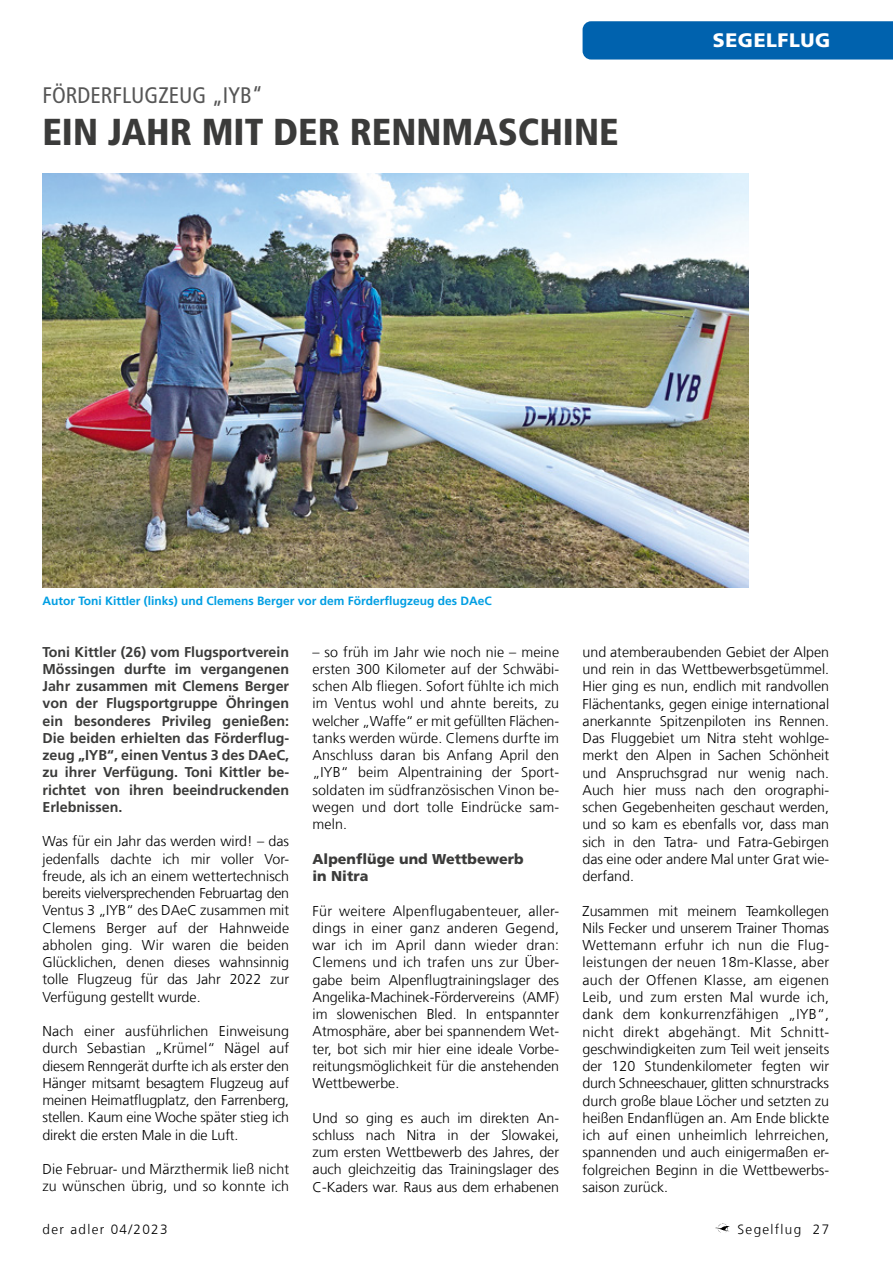
<style>
.page{position:relative;width:893px;height:1263px;background:#fff}
.page>*{position:absolute;margin:0;border:0;box-sizing:border-box;transform-origin:0 0}
.t1{font:900 condensed 37.5px "Frutiger LT Com";color:#3b3b3a}
.t2{font:condensed 22.5px "Frutiger LT Com";color:#565656}
.t3{font:900 19.5px "Frutiger LT Com";letter-spacing:.03em;color:#fff}
.t4{font:300 14.25px/17.2px "Frutiger LT Com";color:#000;text-align:justify}
.t5{font:700 14.25px/17.2px "Frutiger LT Com";color:#3b3b3a;text-align:justify}
.t6{font:900 14.25px/17.2px "Frutiger LT Com";color:#3b3b3a}
.t7{font:300 13.5px "Frutiger LT Com";letter-spacing:.1em;color:#000}
.t8{font:700 12px "Frutiger LT Com";color:#009ee3}
</style>
<div class="page">
<img style="left:715px;top:1223px;width:15px;height:10px">
<div style="left:583px;top:21px;width:310px;height:39px;background:#0062ae"></div>
<img style="left:43px;top:173px;width:705px;height:414px">
<h2 class="t2" style="left:43px;top:82px;width:222px">FÖRDERFLUGZEUG „IYB“</h2>
<h1 class="t1" style="left:43px;top:109px;width:577px">EIN JAHR MIT DER RENNMASCHINE</h1>
<h3 class="t3" style="left:713px;top:29px;width:119px">SEGELFLUG</h3>
<p class="t8" style="left:43px;top:593px;width:451px">Autor Toni Kittler (links) und Clemens Berger vor dem Förderflugzeug des DAeC</p>
<p class="t5" style="left:43px;top:643px;width:248px">Toni Kittler (26) vom Flugsportverein Mössingen durfte im vergangenen Jahr zusammen mit Clemens Berger von der Flugsportgruppe Öhringen ein besonderes Privileg genießen:<br>Die beiden erhielten das Förderflug&shy;zeug „IYB“, einen Ventus 3 des DAeC, zu ihrer Verfügung. Toni Kittler be&shy;richtet von ihren beeindruckenden Erlebnissen.</p>
<p class="t4" style="left:43px;top:833px;width:248px">Was für ein Jahr das werden wird! – das jedenfalls dachte ich mir voller Vor&shy;freude, als ich an einem wettertechnisch bereits vielversprechenden Februartag den Ventus 3 „IYB“ des DAeC zusammen mit Clemens Berger auf der Hahnweide abholen ging. Wir waren die beiden Glücklichen, denen dieses wahnsinnig tolle Flugzeug für das Jahr 2022 zur Verfügung gestellt wurde.</p>
<p class="t4" style="left:43px;top:1023px;width:248px">Nach einer ausführlichen Einweisung durch Sebastian „Krümel“ Nägel auf diesem Renngerät durfte ich als erster den Hänger mitsamt besagtem Flugzeug auf meinen Heimatflugplatz, den Farrenberg, stellen. Kaum eine Woche später stieg ich direkt die ersten Male in die Luft.</p>
<p class="t4" style="left:43px;top:1161px;width:248px">Die Februar- und Märzthermik ließ nicht zu wünschen übrig, und so konnte ich</p>
<p class="t4" style="left:313px;top:643px;width:248px">– so früh im Jahr wie noch nie – meine ersten 300 Kilometer auf der Schwäbi&shy;schen Alb fliegen. Sofort fühlte ich mich im Ventus wohl und ahnte bereits, zu welcher „Waffe“ er mit gefüllten Flächen&shy;tanks werden würde. Clemens durfte im Anschluss daran bis Anfang April den „IYB“ beim Alpentraining der Sport&shy;soldaten im südfranzösischen Vinon be&shy;wegen und dort tolle Eindrücke sam&shy;meln.</p>
<p class="t6" style="left:313px;top:850px;width:213px">Alpenflüge und Wettbewerb in Nitra</p>
<p class="t4" style="left:313px;top:902px;width:248px">Für weitere Alpenflugabenteuer, aller&shy;dings in einer ganz anderen Gegend, war ich im April dann wieder dran:<br>Clemens und ich trafen uns zur Über&shy;gabe beim Alpenflugtrainingslager des Angelika-Machinek-Fördervereins (AMF) im slowenischen Bled. In entspannter Atmosphäre, aber bei spannendem Wet&shy;ter, bot sich mir hier eine ideale Vorbe&shy;reitungsmöglichkeit für die anstehenden Wettbewerbe.</p>
<p class="t4" style="left:313px;top:1109px;width:248px">Und so ging es auch im direkten An&shy;schluss nach Nitra in der Slowakei, zum ersten Wettbewerb des Jahres, der auch gleichzeitig das Trainingslager des C-Kaders war. Raus aus dem erhabenen</p>
<p class="t4" style="left:583px;top:643px;width:248px">und atemberaubenden Gebiet der Alpen und rein in das Wettbewerbsgetümmel.<br>Hier ging es nun, endlich mit randvollen Flächentanks, gegen einige international anerkannte Spitzenpiloten ins Rennen.<br>Das Fluggebiet um Nitra steht wohlge&shy;merkt den Alpen in Sachen Schönheit und Anspruchsgrad nur wenig nach.<br>Auch hier muss nach den orographi&shy;schen Gegebenheiten geschaut werden, und so kam es ebenfalls vor, dass man sich in den Tatra- und Fatra-Gebirgen das eine oder andere Mal unter Grat wie&shy;derfand.</p>
<p class="t4" style="left:583px;top:902px;width:248px">Zusammen mit meinem Teamkollegen Nils Fecker und unserem Trainer Thomas Wettemann erfuhr ich nun die Flug&shy;leistungen der neuen 18m-Klasse, aber auch der Offenen Klasse, am eigenen Leib, und zum ersten Mal wurde ich, dank dem konkurrenzfähigen „IYB“, nicht direkt abgehängt. Mit Schnitt&shy;geschwindigkeiten zum Teil weit jenseits der 120 Stundenkilometer fegten wir durch Schneeschauer, glitten schnurstracks durch große blaue Löcher und setzten zu heißen Endanflügen an. Am Ende blickte ich auf einen unheimlich lehrreichen, spannenden und auch einigermaßen er&shy;folgreichen Beginn in die Wettbewerbs&shy;saison zurück.</p>
<p class="t7" style="left:43px;top:1221px;width:127px">der adler 04/2023</p>
<p class="t7" style="left:737px;top:1221px;width:93px">Segelflug 27</p>
</div>
